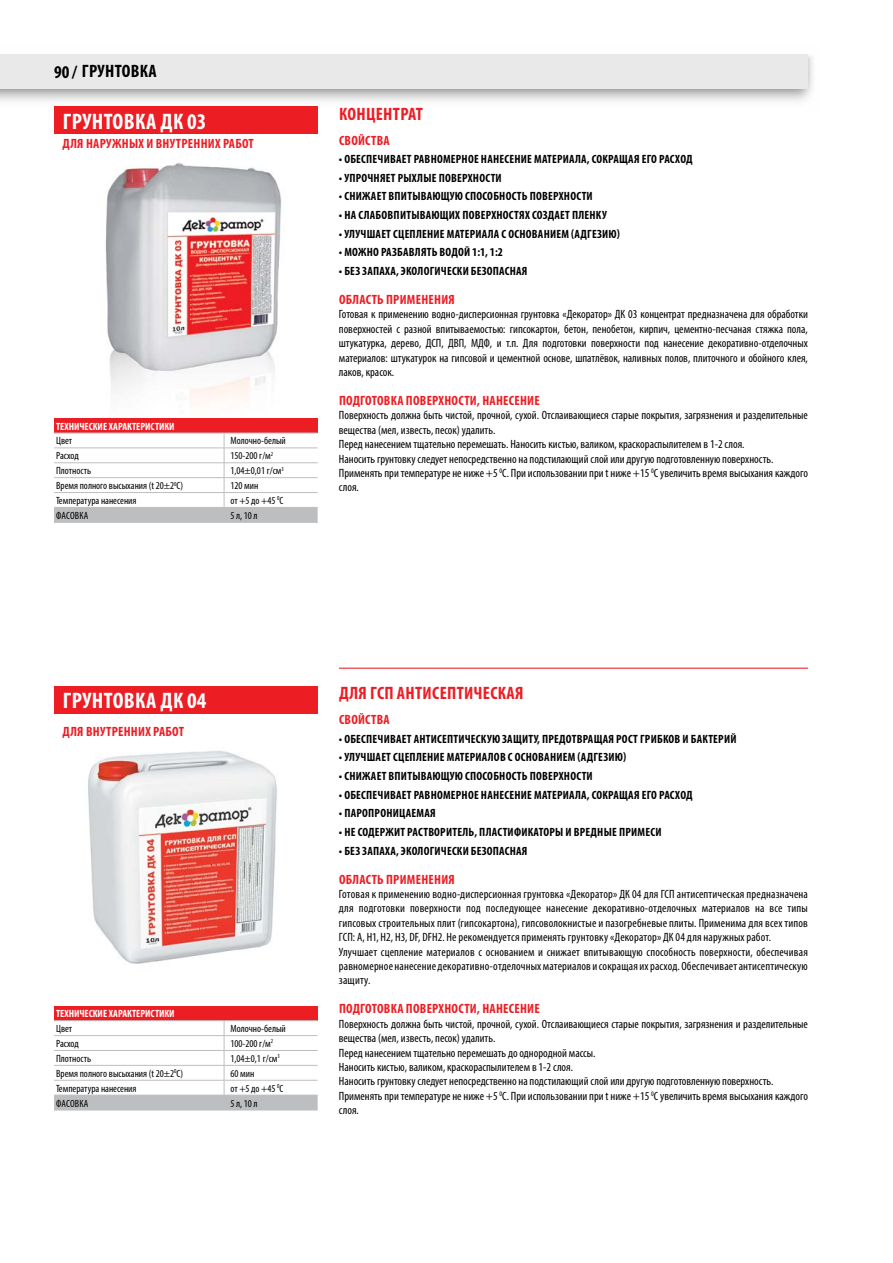
<style>
.page{position:relative;width:893px;height:1263px;background:#fff}
.page>*{position:absolute;margin:0;border:0;box-sizing:border-box;transform-origin:0 0}
.t1{font:700 condensed 22.5px "Myriad Pro";letter-spacing:.02em;color:#fff}
.t2{font:700 condensed 18px "Myriad Pro";letter-spacing:.02em;color:#ed1d24}
.t3{font:700 condensed 18px "Myriad Pro";color:#000}
.t4{font:700 condensed 13.5px "Myriad Pro";letter-spacing:.02em;color:#ed1d24}
.t5{font:condensed 12px/14.4px "Myriad Pro";color:#000}
.t6{font:700 condensed 12px "Myriad Pro";letter-spacing:.02em;color:#000}
.t7{font:condensed 10.5px "Myriad Pro";color:#000}
.t8{font:700 condensed 10.5px "Myriad Pro";color:#fff}
</style>
<div class="page">
<div style="left:0;top:54px;width:808px;height:34px;background:#e9e9ea"></div>
<div style="left:54px;top:418px;width:264px;height:15px;background:#ed1d24"></div>
<svg style="left:54px;top:433px;width:264px;height:89px"></svg>
<hr style="left:54px;top:522px;width:170px;height:1px;background:#bcbec0">
<hr style="left:224px;top:522px;width:94px;height:1px;background:#bcbec0">
<div style="left:54px;top:1006px;width:264px;height:15px;background:#ed1d24"></div>
<hr style="left:54px;top:1020px;width:170px;height:1px;background:#bcbec0">
<hr style="left:224px;top:1020px;width:94px;height:1px;background:#bcbec0">
<svg style="left:54px;top:1021px;width:264px;height:89px"></svg>
<hr style="left:54px;top:1110px;width:170px;height:1px;background:#bcbec0">
<hr style="left:224px;top:1110px;width:94px;height:1px;background:#bcbec0">
<img style="left:105px;top:163px;width:177px;height:241px">
<img style="left:88px;top:751px;width:189px;height:213px">
<div style="left:54px;top:106px;width:264px;height:28px;background:#ed1d24"></div>
<div style="left:54px;top:686px;width:264px;height:27px;background:#ed1d24"></div>
<hr style="left:339px;top:668px;width:469px;height:1px;background:#ed1d24">
<h2 class="t3" style="left:54px;top:60px;width:38px">90 / грунтовка</h2>
<h1 class="t1" style="left:63px;top:107px;width:145px">Грунтовка дк 03</h1>
<p class="t4" style="left:63px;top:135px;width:193px">для наружных и внутренних работ</p>
<p class="t8" style="left:56px;top:419px;width:6px">ТЕХНИЧЕСКИЕ</p>
<p class="t8" style="left:109px;top:419px;width:6px">ХАРАКТЕРИСТИКИ</p>
<p class="t7" style="left:56px;top:435px;width:18px">Цвет</p>
<p class="t7" style="left:230px;top:435px;width:57px">Молочно-белый</p>
<p class="t7" style="left:56px;top:449px;width:24px">Расход</p>
<p class="t7" style="left:230px;top:449px;width:44px">150-200 г/м<sup>2</sup></p>
<p class="t7" style="left:56px;top:464px;width:37px">Плотность</p>
<p class="t7" style="left:230px;top:464px;width:55px">1,04±0,01 г/см<sup>3</sup></p>
<p class="t7" style="left:56px;top:479px;width:129px">Время полного высыхания (t 20±2<sup>0</sup>С)</p>
<p class="t7" style="left:230px;top:479px;width:29px">120 мин</p>
<p class="t7" style="left:56px;top:494px;width:82px">Температура нанесения</p>
<p class="t7" style="left:230px;top:494px;width:55px">от +5 до +45 <sup>0</sup>С</p>
<p class="t7" style="left:56px;top:509px;width:16px">Фасовк</p>
<p class="t7" style="left:84px;top:509px;width:6px">а</p>
<p class="t7" style="left:230px;top:509px;width:29px">5 л, 10 л</p>
<h2 class="t2" style="left:339px;top:103px;width:27px">КОНЦЕНТРАТ</h2>
<p class="t4" style="left:339px;top:132px;width:52px">СВОЙСТВА</p>
<p class="t6" style="left:339px;top:152px;width:355px">• Обеспечивает равномерное нанесение материала, сокращая его расход</p>
<p class="t6" style="left:339px;top:170px;width:164px">• Упрочняет рыхлые поверхности</p>
<p class="t6" style="left:339px;top:189px;width:255px">• Снижает впитывающую способность поверхности</p>
<p class="t6" style="left:339px;top:208px;width:269px">• на слабовпитывающих поверхностях создает пленку</p>
<p class="t6" style="left:339px;top:226px;width:283px">• Улучшает сцепление материала с основанием (Адгезию)</p>
<p class="t6" style="left:339px;top:245px;width:166px">• можно разбавлять водой 1:1, 1:2</p>
<p class="t6" style="left:339px;top:264px;width:190px">• Без запаха, экологически безопасная</p>
<p class="t4" style="left:339px;top:291px;width:14px">ОБЛАСТЬ</p>
<p class="t4" style="left:386px;top:291px;width:8px">ПРИМЕНЕНИЯ</p>
<p class="t5" style="left:339px;top:307px;width:471px;text-align:justify">Готовая к применению водно-дисперсионная грунтовка «Декоратор» ДК 03 концентрат предназначена для обработки поверхностей с разной впитываемостью: гипсокартон, бетон, пенобетон, кирпич, цементно-песчаная стяжка пола, штукатурка, дерево, ДСП, ДВП, МДФ, и т.п. Для подготовки поверхности под нанесение декоративно-отделочных материалов: штукатурок на гипсовой и цементной основе, шпатлёвок, наливных полов, плиточного и обойного клея, лаков, красок.</p>
<p class="t4" style="left:339px;top:392px;width:151px">Подготовка поверхности, НАНЕСЕНИЕ</p>
<p class="t5" style="left:339px;top:408px;width:471px">Поверхность должна быть чистой, прочной, сухой. Отслаивающиеся старые покрытия, загрязнения и разделительные вещества (мел, известь, песок) удалить.<br>Перед нанесением тщательно перемешать. Наносить кистью, валиком, краскораспылителем в 1-2 слоя.<br>Наносить грунтовку следует непосредственно на подстилающий слой или другую подготовленную поверхность.<br>Применять при температуре не ниже +5 <sup>0</sup>С. При использовании при t ниже +15 <sup>0</sup>С увеличить время высыхания каждого слоя.</p>
<h1 class="t1" style="left:63px;top:687px;width:145px">Грунтовка дк 04</h1>
<p class="t4" style="left:63px;top:723px;width:123px">для внутренних работ</p>
<p class="t8" style="left:56px;top:1007px;width:6px">ТЕХНИЧЕСКИЕ</p>
<p class="t8" style="left:109px;top:1007px;width:6px">ХАРАКТЕРИСТИКИ</p>
<p class="t7" style="left:56px;top:1022px;width:18px">Цвет</p>
<p class="t7" style="left:230px;top:1022px;width:57px">Молочно-белый</p>
<p class="t7" style="left:56px;top:1037px;width:24px">Расход</p>
<p class="t7" style="left:230px;top:1037px;width:44px">100-200 г/м<sup>2</sup></p>
<p class="t7" style="left:56px;top:1052px;width:37px">Плотность</p>
<p class="t7" style="left:230px;top:1052px;width:51px">1,04±0,1 г/см<sup>3</sup></p>
<p class="t7" style="left:56px;top:1067px;width:129px">Время полного высыхания (t 20±2<sup>0</sup>С)</p>
<p class="t7" style="left:230px;top:1067px;width:25px">60 мин</p>
<p class="t7" style="left:56px;top:1082px;width:82px">Температура нанесения</p>
<p class="t7" style="left:230px;top:1082px;width:55px">от +5 до +45 <sup>0</sup>С</p>
<p class="t7" style="left:56px;top:1097px;width:16px">Фасовк</p>
<p class="t7" style="left:84px;top:1097px;width:6px">а</p>
<p class="t7" style="left:230px;top:1097px;width:29px">5 л, 10 л</p>
<h2 class="t2" style="left:339px;top:682px;width:186px">ДЛЯ ГСП антисептическая</h2>
<p class="t4" style="left:339px;top:711px;width:52px">СВОЙСТВА</p>
<p class="t6" style="left:339px;top:731px;width:18px">• ОБЕСПЕЧИВАЕТ</p>
<p class="t6" style="left:414px;top:731px;width:7px">АНТИСЕПТИЧЕСКУЮ</p>
<p class="t6" style="left:502px;top:731px;width:8px">ЗАЩИТУ</p>
<p class="t6" style="left:537px;top:731px;width:12px">, ПРЕД</p>
<p class="t6" style="left:566px;top:731px;width:13px">ОТВРАЩАЯ</p>
<p class="t6" style="left:616px;top:731px;width:31px">РОСТ ГРИБК</p>
<p class="t6" style="left:669px;top:731px;width:29px">ОВИБАКТЕРИ</p>
<p class="t6" style="left:730px;top:731px;width:8px">Й</p>
<p class="t6" style="left:339px;top:750px;width:249px">• Улучшает сцепление материалов с основанием (АДГЕЗИЮ</p>
<p class="t6" style="left:623px;top:750px;width:5px">)</p>
<p class="t6" style="left:339px;top:768px;width:255px">• Снижает впитывающую способность поверхности</p>
<p class="t6" style="left:339px;top:787px;width:355px">• Обеспечивает равномерное нанесение материала, сокращая его расход</p>
<p class="t6" style="left:339px;top:806px;width:98px">• Паропроницаемая</p>
<p class="t6" style="left:339px;top:824px;width:75px">• Не содержит РАСТВ</p>
<p class="t6" style="left:434px;top:824px;width:13px">ОРИТЕЛЬ</p>
<p class="t6" style="left:474px;top:824px;width:12px">, ПЛАСТИ</p>
<p class="t6" style="left:514px;top:824px;width:14px">ФИКАТ</p>
<p class="t6" style="left:543px;top:824px;width:38px">ОРы И ВРЕДНЫЕ</p>
<p class="t6" style="left:619px;top:824px;width:7px">ПРИМЕСИ</p>
<p class="t6" style="left:339px;top:843px;width:190px">• Без запаха, экологически безопасная</p>
<p class="t4" style="left:339px;top:871px;width:14px">ОБЛАСТЬ</p>
<p class="t4" style="left:386px;top:871px;width:8px">ПРИМЕНЕНИЯ</p>
<p class="t5" style="left:339px;top:887px;width:471px">Готовая к применению водно-дисперсионная грунтовка «Декоратор» ДК 04 для ГСП антисептическая предназначена для подготовки поверхности под последующее нанесение декоративно-отделочных материалов на все типы гипсовых строительных плит (гипсокартона), гипсоволокнистые и пазогребневые плиты. Применима для всех типов ГСП: A, H1, H2, H3, DF, DFH2. Не рекомендуется применять грунтовку «Декоратор» ДК 04 для наружных работ.<br>Улучшает сцепление материалов с основанием и снижает впитывающую способность поверхности, обеспечивая равномерное нанесение декоративно-отделочных материалов и сокращая их расход. Обеспечивает антисептическую защиту.</p>
<p class="t4" style="left:339px;top:1000px;width:151px">Подготовка поверхности, НАНЕСЕНИЕ</p>
<p class="t5" style="left:339px;top:1016px;width:471px">Поверхность должна быть чистой, прочной, сухой. Отслаивающиеся старые покрытия, загрязнения и разделительные вещества (мел, известь, песок) удалить.<br>Перед нанесением тщательно перемешать до однородной массы.<br>Наносить кистью, валиком, краскораспылителем в 1-2 слоя.<br>Наносить грунтовку следует непосредственно на подстилающий слой или другую подготовленную поверхность.<br>Применять при температуре не ниже +5 <sup>0</sup>С. При использовании при t ниже +15 <sup>0</sup>С увеличить время высыхания каждого слоя.</p>
</div>
